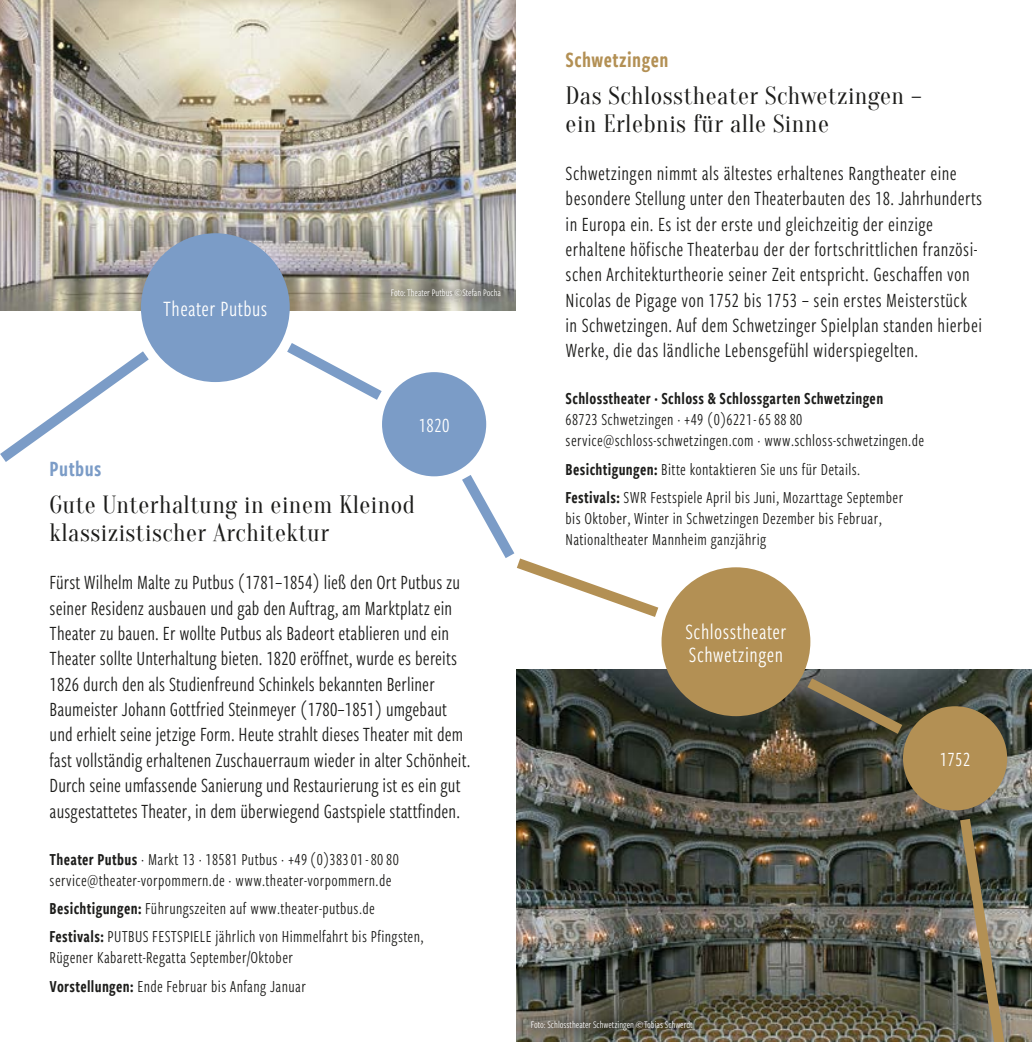
<style>
.page{position:relative;width:1032px;height:1042px;background:#fff}
.page>*{position:absolute;margin:0;border:0;box-sizing:border-box;transform-origin:0 0}
.t1{font:24.5px/28px "Oranienbaum";letter-spacing:.02em;color:#1d1d1b}
.t2{font:22.75px/22.8px "Freight Sans Cmp Pro";letter-spacing:.02em;color:#fff}
.t3{font:22.75px "Freight Sans Cmp Pro Semi";letter-spacing:.02em;color:#b39054}
.t4{font:22.75px "Freight Sans Cmp Pro Semi";letter-spacing:.02em;color:#7b9cc7}
.t5{font:21px/25.4px "Freight Sans Cmp Pro";letter-spacing:.005em;color:#1d1d1b}
.t6{font:21px "Freight Sans Cmp Pro";letter-spacing:.02em;color:#fff}
.t7{font:17.5px/21px "Freight Sans Cmp Pro";letter-spacing:.02em;color:#1d1d1b}
.t8{font:17.5px "Freight Sans Cmp Pro Semi";letter-spacing:.02em;color:#1d1d1b}
.t9{font:10.5px "Freight Sans Cmp Pro";color:#fff}
.s1{font-family:"Freight Sans Cmp Pro Semi"}
</style>
<div class="page">
<img style="left:0;top:0;width:516px;height:310px">
<div style="left:141px;top:233px;width:149px;height:149px;background:#7b9cc7;border-radius:50%"></div>
<img style="left:516px;top:670px;width:516px;height:372px">
<div style="left:903px;top:706px;width:104px;height:104px;background:#b39054;border-radius:50%"></div>
<div style="left:382px;top:372px;width:104px;height:104px;background:#7b9cc7;border-radius:50%"></div>
<div style="left:661px;top:567px;width:149px;height:149px;background:#b39054;border-radius:50%"></div>
<div style="left:379px;top:275px;width:134px;height:34px;background:#1d1d1b;opacity:.75"></div>
<div style="left:518px;top:1007px;width:187px;height:35px;background:#1d1d1b;opacity:.75"></div>
<svg style="left:796px;top:669px;width:117px;height:74px;background:#515045"></svg>
<svg style="left:276px;top:334px;width:117px;height:75px"></svg>
<img style="left:954px;top:808px;width:59px;height:234px">
<svg style="left:453px;top:464px;width:216px;height:161px"></svg>
<svg style="left:0;top:341px;width:160px;height:121px"></svg>
<p class="t4" style="left:50px;top:453px;width:53px">Putbus</p>
<p class="t2" style="left:163px;top:296px;width:106px">Theater Putbus</p>
<p class="t9" style="left:391px;top:285px;width:112px">Foto: Theater Putbus ©Stefan Pocha</p>
<p class="t6" style="left:419px;top:411px;width:32px">1820</p>
<p class="t1" style="left:50px;top:491px;width:367px">Gute Unterhaltung in einem Kleinod klassizistischer Architektur</p>
<p class="t5" style="left:50px;top:569px;width:422px">Fürst Wilhelm Malte zu Putbus (1781–1854) ließ den Ort Putbus zu seiner Residenz ausbauen und gab den Auftrag, am Marktplatz ein Theater zu bauen. Er wollte Putbus als Badeort etablieren und ein Theater sollte Unterhaltung bieten. 1820 eröffnet, wurde es bereits 1826 durch den als Studienfreund Schinkels bekannten Berliner Baumeister Johann Gottfried Steinmeyer (1780–1851) umgebaut und erhielt seine jetzige Form. Heute strahlt dieses Theater mit dem fast vollständig erhaltenen Zuschauerraum wieder in alter Schönheit.<br>Durch seine umfassende Sanierung und Restaurierung ist es ein gut ausgestattetes Theater, in dem überwiegend Gastspiele stattfinden.</p>
<p class="t7" style="left:50px;top:847px;width:351px"><span class="s1">Theater Putbus</span> · Markt 13 · 18581 Putbus · +49 (0)38301-80 80 service@theater-vorpommern.de · www.theater-vorpommern.de</p>
<p class="t7" style="left:50px;top:893px;width:375px;line-height:28.3px"><span class="s1">Besichtigungen:</span> Führungszeiten auf www.theater-putbus.de<br><span class="s1">Festivals:</span> PUTBUS FESTSPIELE jährlich von Himmelfahrt bis Pfingsten,</p>
<p class="t7" style="left:50px;top:943px;width:258px;line-height:28.5px">Rügener Kabarett-Regatta September/Oktober<br><span class="s1">Vorstellungen:</span> Ende Februar bis Anfang Januar</p>
<p class="t3" style="left:566px;top:44px;width:104px">Schwetzingen</p>
<p class="t1" style="left:566px;top:82px;width:357px">Das Schlosstheater Schwetzingen – ein Erlebnis für alle Sinne</p>
<p class="t5" style="left:566px;top:159px;width:418px">Schwetzingen nimmt als ältestes erhaltenes Rangtheater eine besondere Stellung unter den Theaterbauten des 18. Jahrhunderts in Europa ein. Es ist der erste und gleichzeitig der einzige erhaltene höfische Theaterbau der der fortschrittlichen französi&shy;schen Architekturtheorie seiner Zeit entspricht. Geschaffen von Nicolas de Pigage von 1752 bis 1753 – sein erstes Meisterstück in Schwetzingen. Auf dem Schwetzinger Spielplan standen hierbei Werke, die das ländliche Lebensgefühl widerspiegelten.</p>
<p class="t8" style="left:566px;top:387px;width:319px">Schlosstheater · Schloss &amp; Schlossgarten Schwetzingen</p>
<p class="t7" style="left:566px;top:408px;width:360px">68723 Schwetzingen · +49 (0)6221-65 88 80 service@schloss-schwetzingen.com · www.schloss-schwetzingen.de</p>
<p class="t7" style="left:566px;top:454px;width:339px;line-height:28.3px"><span class="s1">Besichtigungen:</span> Bitte kontaktieren Sie uns für Details.<br><span class="s1">Festivals:</span> SWR Festspiele April bis Juni, Mozarttage September</p>
<p class="t7" style="left:566px;top:507px;width:318px">bis Oktober, Winter in Schwetzingen Dezember bis Februar,<br>Nationaltheater Mannheim ganzjährig</p>
<p class="t2" style="left:685px;top:619px;width:102px">Schlosstheater<br>Schwetzingen</p>
<p class="t9" style="left:531px;top:1017px;width:163px">Foto: Schlosstheater Schwetzingen ©Tobias Schwerdt</p>
<p class="t6" style="left:940px;top:745px;width:32px">1752</p>
</div>
